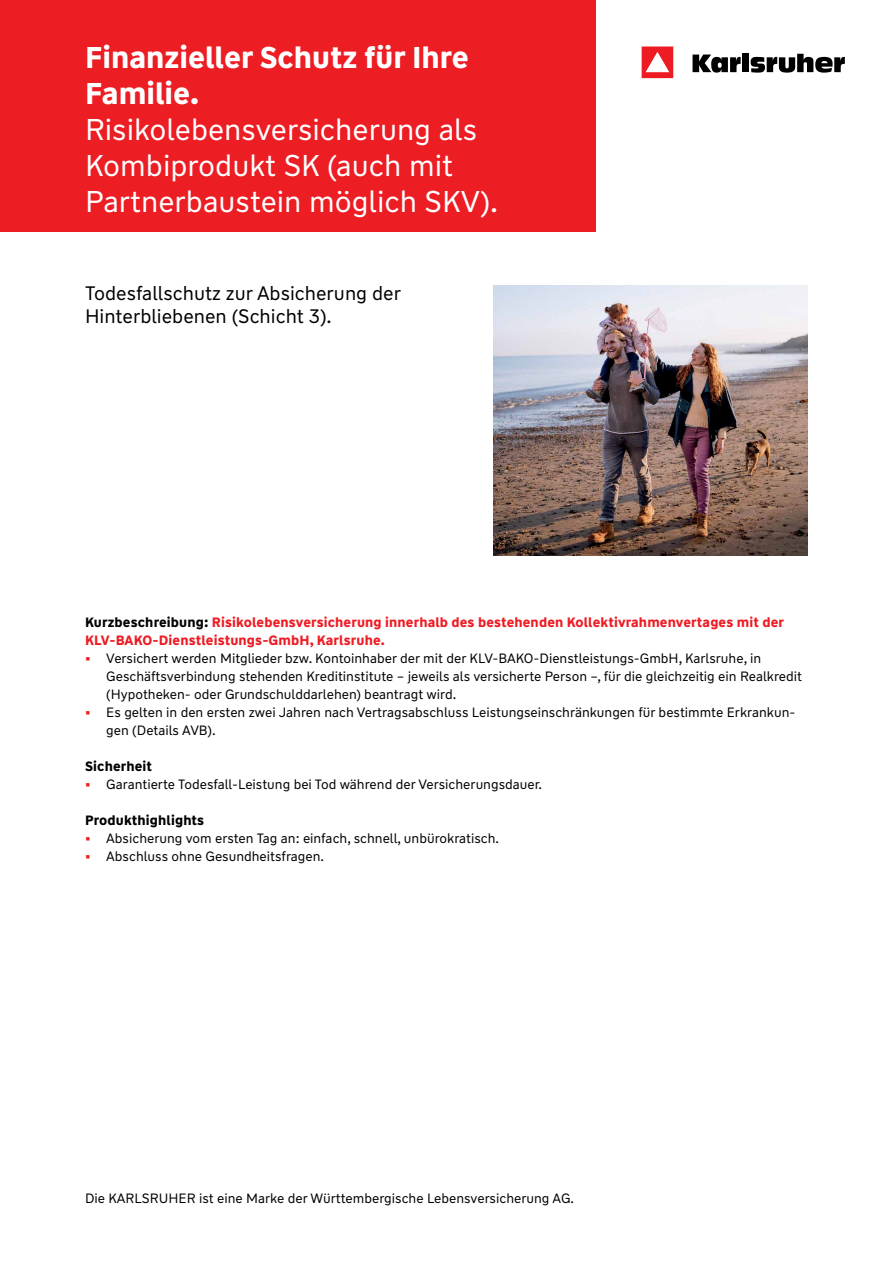
<style>
.page{position:relative;width:893px;height:1263px;background:#fff}
.page>*{position:absolute;margin:0;border:0;box-sizing:border-box;transform-origin:0 0}
.t1{font:30px/36px "WW Type";color:#fff}
.t2{font:700 30px/36px "WW Type";color:#fff}
.t3{font:19.5px/22.5px "WW Type";color:#000}
.t4{font:13.5px/18px "WW Type";color:#000}
.t5{font:700 13.5px/18px "WW Type";letter-spacing:.01em;color:#ed1c24}
.t6{font:700 13.5px "WW Type";letter-spacing:.01em;color:#000}
.s1{color:#000}
.s2{font-weight:700;color:#ed1c24}
</style>
<div class="page">
<img style="left:493px;top:285px;width:315px;height:270px">
<div style="left:0;top:0;width:596px;height:231px;background:#ed1d24"></div>
<svg style="left:642px;top:46px;width:31px;height:32px"></svg>
<svg style="left:693px;top:55px;width:48px;height:18px"></svg>
<div style="left:742px;top:54px;width:7px;height:18px;background:#000"></div>
<svg style="left:751px;top:54px;width:94px;height:19px"></svg>
<h1 class="t2" style="left:85px;top:40px;width:385px">Finanzieller Schutz für Ihre<br>Familie.</h1>
<h1 class="t1" style="left:85px;top:112px;width:415px">Risikolebensversicherung als<br>Kombiprodukt SK (auch mit<br>Partnerbaustein möglich SKV).</h1>
<h2 class="t3" style="left:85px;top:282px;width:317px">Todesfallschutz zur Absicherung der<br>Hinterbliebenen (Schicht 3).</h2>
<p class="t5" style="left:85px;top:613px;width:700px"><span class="s1">Kurzbeschreibung:</span> Risikolebensversicherung innerhalb des bestehenden Kollektivrahmenvertages mit der<br>KLV-BAKO-Dienstleistungs-GmbH, Karlsruhe.</p>
<p class="t4" style="left:106px;top:649px;width:697px;text-indent:-21px"><span class="s2">•</span> Versichert werden Mitglieder bzw. Kontoinhaber der mit der KLV-BAKO-Dienstleistungs-GmbH, Karlsruhe, in<br>Geschäftsverbindung stehenden Kreditinstitute – jeweils als versicherte Person –, für die gleichzeitig ein Realkredit (Hypotheken- oder Grundschulddarlehen) beantragt wird.</p>
<p class="t4" style="left:106px;top:703px;width:691px;text-indent:-21px"><span class="s2">•</span> Es gelten in den ersten zwei Jahren nach Vertragsabschluss Leistungseinschränkungen für bestimmte Erkrankun&shy;gen (Details AVB).</p>
<p class="t6" style="left:85px;top:757px;width:69px">Sicherheit</p>
<p class="t4" style="left:85px;top:775px;width:459px"><span class="s2">•</span> Garantierte Todesfall-Leistung bei Tod während der Versicherungsdauer.</p>
<p class="t6" style="left:85px;top:811px;width:121px">Produkthighlights</p>
<p class="t4" style="left:85px;top:829px;width:416px"><span class="s2">•</span> Absicherung vom ersten Tag an: einfach, schnell, unbürokratisch.</p>
<p class="t4" style="left:85px;top:847px;width:241px"><span class="s2">•</span> Abschluss ohne Gesundheitsfragen.</p>
<p class="t4" style="left:85px;top:1189px;width:491px">Die KARLSRUHER ist eine Marke der Württembergische Lebensversicherung AG.</p>
</div>
